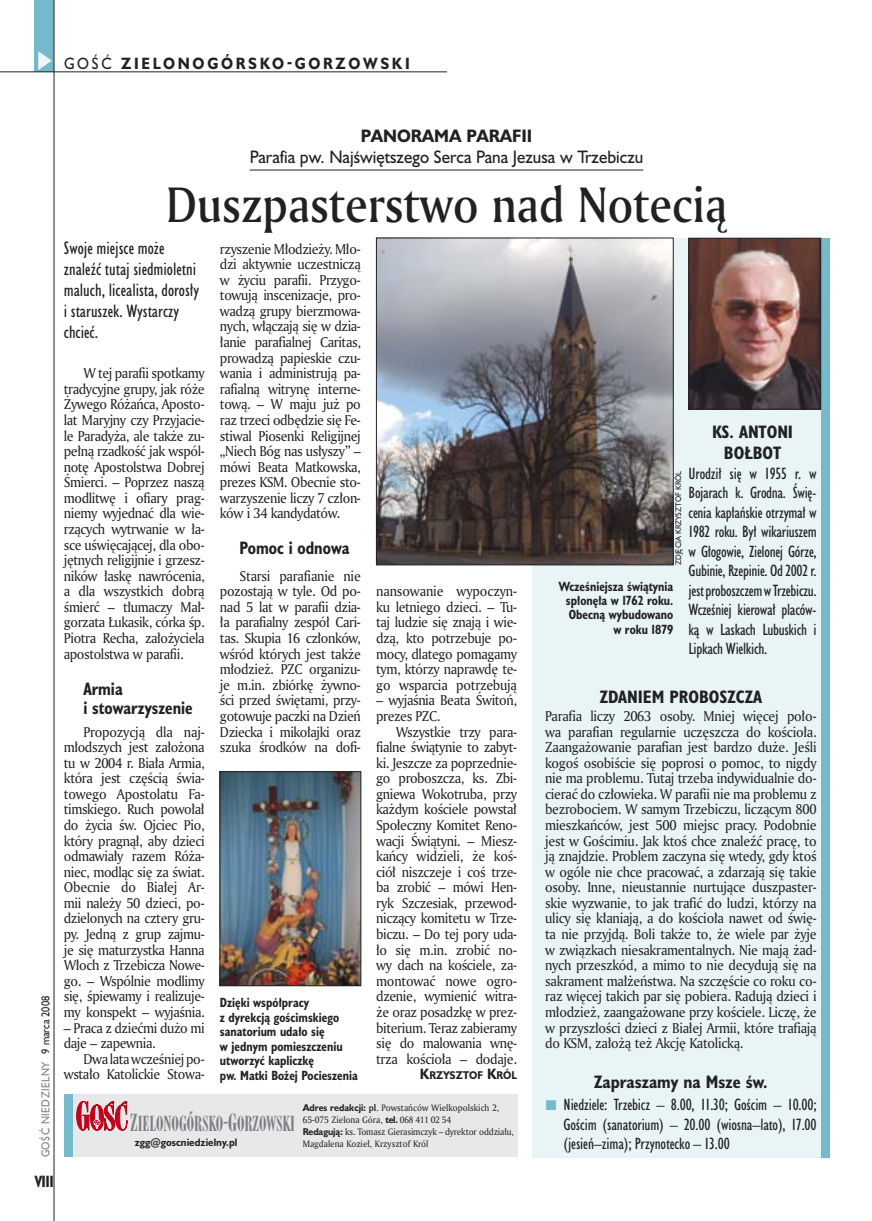
<style>
.page{position:relative;width:872px;height:1221px;background:#fff}
.page>*{position:absolute;margin:0;border:0;box-sizing:border-box;transform-origin:0 0}
._05a_tytyl_AmMd_32_pt{font:48px "Amerigo Md PL";color:#212125;scale:.9 1}
._05a_tytyl_AmMd_48_pt{font:19.95px "Modern 735 PL";color:#7f7f83;scale:.9 1}
._06-4_lead_lokal_HuCn_11_pt{font:16.5px/21px "Humanst 521 Cn PL";color:#212125}
._04-3_nadtytul_lokal{font:16.5px/21px "Humanst 521 PL";color:#212125;text-align:center;scale:.94 1}
._04-2_tytul_ramki{font:700 16.5px/21px "Humanst 521 Cn PL";color:#212125;text-align:center}
._04_srodtytul_HuCB_11_pt{font:700 16.5px/19.8px "Humanst 521 Cn PL";color:#212125;scale:.94 1}
._03-2_body_do_ramki{font:15px/19.5px "Humanst 521 Cn PL";letter-spacing:-.02em;color:#212125;text-align:justify}
.t1{font:700 15px "Humanst 521 PL";letter-spacing:.2em;color:#212125;scale:.9 1}
.t2{font:700 15px "Humanst 521 Cn PL";color:#212125;scale:.94 1}
._01_body_tekst{font:13.8px/15.6px "Amerigo PL";letter-spacing:-.03em;color:#212125;text-align:justify;scale:.94 1}
._03-4_body_liturgii{font:13.8px/15.6px "Amerigo PL";letter-spacing:-.02em;color:#212125;text-align:justify;scale:.94 1}
._09_podpis_zdjecia_HuCnB{font:700 12.3px/14.4px "Humanst 521 Cn PL";color:#212125;text-align:right;scale:.94 1}
.t3{font:10.5px "Humanst 521 PL";letter-spacing:.05em;color:#7f7f83;scale:.9 1}
._01_body_tekst-2{font:700 10.35px "Humanst 521 PL";color:#212125;scale:.9 1}
._20a_stopka_adres{font:700 9.9px "Humanst 521 PL";color:#212125;scale:.94 1}
._20b_stopka_dzial{font:9px "Amerigo PL";color:#212125;scale:.94 1}
._09a_autor_zdjecia_Hu_5_pt{font:7.5px "Humanst 521 PL";color:#212125;scale:.94 1}
.s1{font-weight:400}
.s2{color:#212125}
.s3{font-weight:700}
.s4{font-size:13.8px}
.s5{font-family:"Humanst 521 PL";font-weight:700}
.s6{font-size:22.8px}
</style>
<div class="page">
<div style="left:35px;top:0;width:19px;height:72px;background:#75baca"></div>
<svg style="left:38px;top:51px;width:14px;height:19px"></svg>
<hr style="left:54px;top:0;width:1px;height:1220px;background:#212125">
<hr style="left:0;top:72px;width:447px;height:1px;background:#212125">
<div style="left:64px;top:1094px;width:453px;height:62px;background:#e7e8e9"></div>
<div style="left:64px;top:1094px;width:8px;height:62px;background:#75baca"></div>
<svg style="left:76px;top:1101px;width:52px;height:29px"></svg>
<div style="left:532px;top:238px;width:297px;height:918px;background:#e9f4f6"></div>
<div style="left:821px;top:238px;width:8px;height:918px;background:#75baca"></div>
<img style="left:690px;top:240px;width:129px;height:167px">
<div style="left:688px;top:238px;width:133px;height:171px;border:1px solid #212125"></div>
<hr style="left:250px;top:170px;width:393px;height:1px;background:#212125">
<img style="left:378px;top:240px;width:293px;height:323px">
<div style="left:376px;top:238px;width:297px;height:327px;border:1px solid #212125"></div>
<img style="left:222px;top:773px;width:137px;height:210px">
<div style="left:220px;top:771px;width:141px;height:214px;border:1px solid #212125"></div>
<p class="t1" style="left:64px;top:53px;width:385px"><span class="s1">GOŚĆ</span> ZIELONOGÓRSKO-GORZOWSKI</p>
<p class="t3" style="left:38px;top:1157px;width:181px;rotate:-90deg">GOŚĆ NIEDZIELNY <span class="s2">9 marca 2008</span></p>
<p class="t2" style="left:35px;top:1170px;width:22px">VIII</p>
<p class="_04-3_nadtytul_lokal" style="left:250px;top:125px;width:420px"><span class="s3">PANORAMA PARAFII<br></span>Parafia pw. Najświętszego Serca Pana Jezusa w Trzebiczu</p>
<p class="_05a_tytyl_AmMd_32_pt" style="left:166px;top:172px;width:624px">Duszpasterstwo nad Notecią</p>
<p class="_06-4_lead_lokal_HuCn_11_pt" style="left:64px;top:237px;width:137px">Swoje miejsce może znaleźć tutaj siedmioletni maluch, licealista, dorosły i staruszek. Wystarczy chcieć.</p>
<p class="_01_body_tekst" style="left:64px;top:365px;width:151px;text-indent:20px">W tej parafii spotkamy tradycyjne grupy, jak róże Żywego Różańca, Aposto&shy;lat Maryjny czy Przyjacie&shy;le Paradyża, ale także zu&shy;pełną rzadkość jak wspól&shy;notę Apostolstwa Dobrej Śmierci. – Poprzez naszą modlitwę i ofiary prag&shy;niemy wyjednać dla wie&shy;rzących wytrwanie w ła&shy;sce uświęcającej, dla obo&shy;jętnych religijnie i grzesz&shy;ników łaskę nawrócenia, a dla wszystkich dobrą śmierć – tłumaczy Mał&shy;gorzata Łukasik, córka śp.<br>Piotra Recha, założyciela apostolstwa w parafii.</p>
<p class="_04_srodtytul_HuCB_11_pt" style="left:83px;top:678px;width:118px">Armia<br>i stowarzyszenie</p>
<p class="_01_body_tekst" style="left:64px;top:723px;width:151px;text-indent:20px">Propozycją dla naj&shy;młodszych jest założona tu w 2004 r. Biała Armia, która jest częścią świa&shy;towego Apostolatu Fa&shy;timskiego. Ruch powołał do życia św. Ojciec Pio, który pragnął, aby dzieci odmawiały razem Róża&shy;niec, modląc się za świat.<br>Obecnie do Białej Ar&shy;mii należy 50 dzieci, po&shy;dzielonych na cztery gru&shy;py. Jedną z grup zajmu&shy;je się maturzystka Hanna Włoch z Trzebicza Nowe&shy;go. – Wspólnie modlimy się, śpiewamy i realizuje&shy;my konspekt – wyjaśnia.</p>
<p class="_01_body_tekst" style="left:64px;top:1019px;width:151px">– Praca z dziećmi dużo mi daje – zapewnia.</p>
<p class="_01_body_tekst" style="left:64px;top:1050px;width:151px;text-align:right">Dwa lata wcześniej po&shy;wstało Katolickie Stowa-</p>
<p class="_01_body_tekst" style="left:220px;top:240px;width:151px">rzyszenie Młodzieży. Mło&shy;dzi aktywnie uczestniczą w życiu parafii. Przygo&shy;towują inscenizacje, pro&shy;wadzą grupy bierzmowa&shy;nych, włączają się w dzia&shy;łanie parafialnej Caritas, prowadzą papieskie czu&shy;wania i administrują pa&shy;rafialną witrynę interne&shy;tową. – W maju już po raz trzeci odbędzie się Fe&shy;stiwal Piosenki Religijnej „Niech Bóg nas usłyszy” – mówi Beata Matkowska, prezes KSM. Obecnie sto&shy;warzyszenie liczy 7 człon&shy;ków i 34 kandydatów.</p>
<p class="_04_srodtytul_HuCB_11_pt" style="left:239px;top:538px;width:118px">Pomoc i odnowa</p>
<p class="_01_body_tekst" style="left:220px;top:567px;width:151px;text-indent:20px">Starsi parafianie nie pozostają w tyle. Od po&shy;nad 5 lat w parafii dzia&shy;ła parafialny zespół Cari&shy;tas. Skupia 16 członków, wśród których jest także młodzież. PZC organizu&shy;je m.in. zbiórkę żywno&shy;ści przed świętami, przy&shy;gotowuje paczki na Dzień Dziecka i mikołajki oraz szuka środków na dofi-</p>
<p class="_09_podpis_zdjecia_HuCnB" style="left:220px;top:995px;width:148px;text-align:left">Dzięki współpracy<br>z dyrekcją gościmskiego sanatorium udało się<br>w jednym pomieszczeniu utworzyć kapliczkę<br>pw. Matki Bożej Pocieszenia</p>
<p class="_01_body_tekst" style="left:376px;top:583px;width:151px">nansowanie wypoczyn&shy;ku letniego dzieci. – Tu&shy;taj ludzie się znają i wie&shy;dzą, kto potrzebuje po&shy;mocy, dlatego pomagamy tym, którzy naprawdę te&shy;go wsparcia potrzebują</p>
<p class="_01_body_tekst" style="left:376px;top:692px;width:151px">– wyjaśnia Beata Świtoń, prezes PZC.</p>
<p class="_01_body_tekst" style="left:376px;top:723px;width:151px;text-indent:20px">Wszystkie trzy para&shy;fialne świątynie to zabyt&shy;ki. Jeszcze za poprzednie&shy;go proboszcza, ks. Zbi&shy;gniewa Wokotruba, przy każdym kościele powstał Społeczny Komitet Reno&shy;wacji Świątyni. – Miesz&shy;kańcy widzieli, że koś&shy;ciół niszczeje i coś trze&shy;ba zrobić – mówi Hen&shy;ryk Szczesiak, przewod&shy;niczący komitetu w Trze&shy;biczu. – Do tej pory uda&shy;ło się m.in. zrobić no&shy;wy dach na kościele, za&shy;montować nowe ogro&shy;dzenie, wymienić witra&shy;że oraz posadzkę w prez&shy;biterium. Teraz zabieramy się do malowania wnę&shy;trza kościoła – dodaje.</p>
<p class="_01_body_tekst-2" style="left:420px;top:1068px;width:109px"><span class="s4">K</span>RZYSZTOF <span class="s4">K</span>RÓL</p>
<p class="_20b_stopka_dzial" style="left:303px;top:1101px;width:210px"><span class="s5">Adres redakcji:</span> <span class="s3">pl.</span> Powstańców Wielkopolskich 2,</p>
<p class="_20b_stopka_dzial" style="left:303px;top:1113px;width:159px">65-075 Zielona Góra, <span class="s5">tel.</span> 068 411 02 54</p>
<p class="_20b_stopka_dzial" style="left:303px;top:1125px;width:226px"><span class="s5">Redagują:</span> ks. Tomasz Gierasimczyk – dyrektor oddziału,</p>
<p class="_20b_stopka_dzial" style="left:303px;top:1137px;width:135px">Magdalena Kozieł, Krzysztof Król</p>
<p class="_05a_tytyl_AmMd_48_pt" style="left:130px;top:1110px;width:185px"><span class="s6">Z</span>IELONOGÓRSKO-<span class="s6">G</span>ORZOWSKI</p>
<p class="_20a_stopka_adres" style="left:135px;top:1135px;width:111px">zgg@goscniedzielny.pl</p>
<p class="_04-2_tytul_ramki" style="left:712px;top:421px;width:82px">KS. ANTONI<br>BOŁBOT</p>
<p class="_03-2_body_do_ramki" style="left:688px;top:463px;width:130px">Urodził się w 1955 r. w Bojarach k. Grodna. Świę&shy;cenia kapłańskie otrzymał w 1982 roku. Był wikariuszem w Głogowie, Zielonej Górze, Gubinie, Rzepinie. Od 2002 r. jest proboszczem w Trzebiczu.<br>Wcześniej kierował placów&shy;ką w Laskach Lubuskich i Lipkach Wielkich.</p>
<p class="_09a_autor_zdjecia_Hu_5_pt" style="left:673px;top:565px;width:102px;rotate:-90deg">ZDJĘCIA KRZYSZTOF KRÓL</p>
<p class="_09_podpis_zdjecia_HuCnB" style="left:559px;top:578px;width:123px">Wcześniejsza świątynia spłonęła w 1762 roku.<br>Obecną wybudowano w roku 1879</p>
<p class="_04-2_tytul_ramki" style="left:600px;top:686px;width:164px">ZDANIEM PROBOSZCZA</p>
<p class="_03-4_body_liturgii" style="left:545px;top:707px;width:290px">Parafia liczy 2063 osoby. Mniej więcej poło&shy;wa parafian regularnie uczęszcza do kościoła.<br>Zaangażowanie parafian jest bardzo duże. Jeśli kogoś osobiście się poprosi o pomoc, to nigdy nie ma problemu. Tutaj trzeba indywidualnie do&shy;cierać do człowieka. W parafii nie ma problemu z bezrobociem. W samym Trzebiczu, liczącym 800 mieszkańców, jest 500 miejsc pracy. Podobnie jest w Gościmiu. Jak ktoś chce znaleźć pracę, to ją znajdzie. Problem zaczyna się wtedy, gdy ktoś w ogóle nie chce pracować, a zdarzają się takie osoby. Inne, nieustannie nurtujące duszpaster&shy;skie wyzwanie, to jak trafić do ludzi, którzy na ulicy się kłaniają, a do kościoła nawet od świę&shy;ta nie przyjdą. Boli także to, że wiele par żyje w związkach niesakramentalnych. Nie mają żad&shy;nych przeszkód, a mimo to nie decydują się na sakrament małżeństwa. Na szczęście co roku co&shy;raz więcej takich par się pobiera. Radują dzieci i młodzież, zaangażowane przy kościele. Liczę, że w przyszłości dzieci z Białej Armii, które trafiają do KSM, założą też Akcję Katolicką.</p>
<p class="_04-2_tytul_ramki" style="left:594px;top:1070px;width:175px">Zapraszamy na Msze św.</p>
<p class="_03-2_body_do_ramki" style="left:563px;top:1094px;width:254px">Niedziele: Trzebicz – 8.00, 11.30; Gościm – 10.00; Gościm (sanatorium) – 20.00 (wiosna–lato), 17.00 (jesień–zima); Przynotecko – 13.00</p>
</div>
